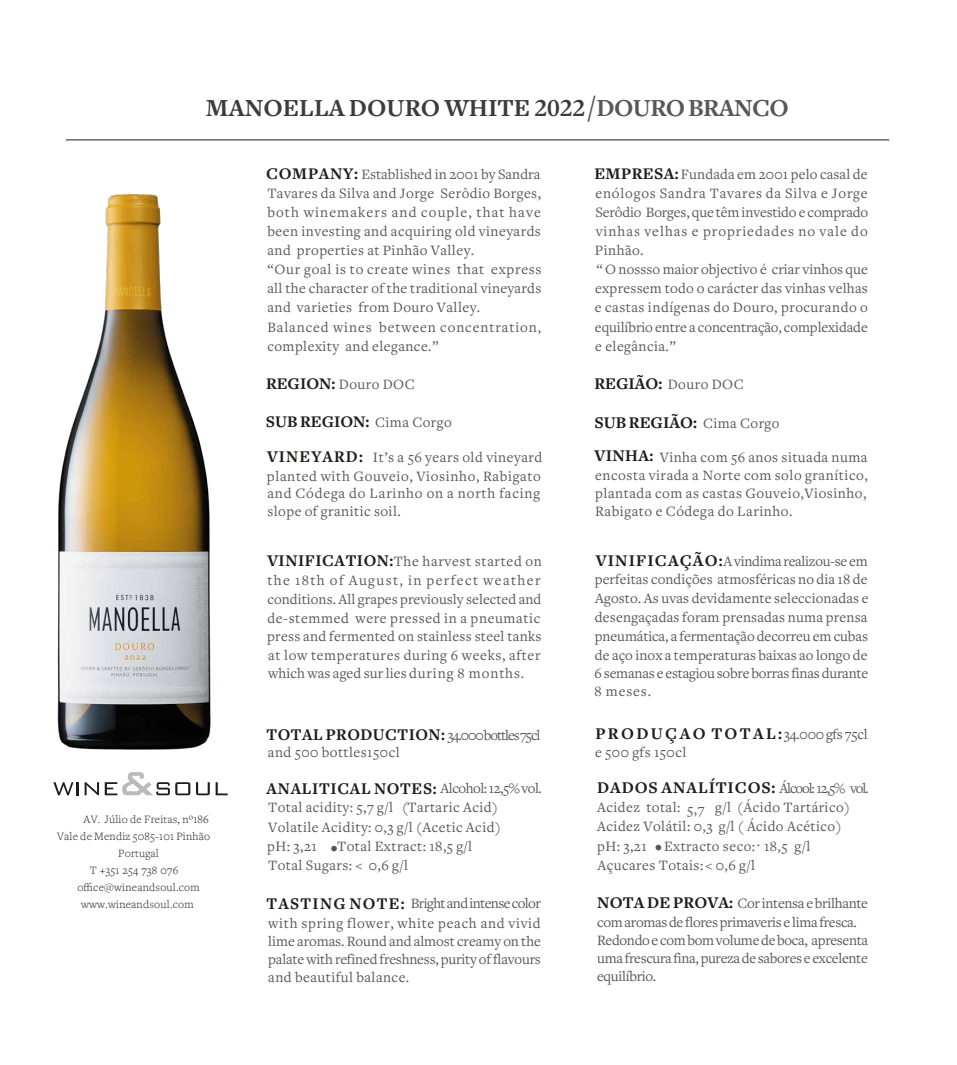
<style>
.page{position:relative;width:957px;height:1065px;background:#fff}
.page>*{position:absolute;margin:0;border:0;box-sizing:border-box;transform-origin:0 0}
.t1{font:25.43px "Freight Text Bold SC";color:#3c3c3b}
.t2{font:16.88px "Freight Text Bold SC";color:#1d1d1b}
.t3{font:16.88px "Freight Text Bold SC";letter-spacing:.05em;color:#1d1d1b}
.t4{font:16.88px "Freight Text Bold SC";letter-spacing:.135em;color:#1d1d1b}
.t5{font:14.85px/19.1px "Freight Text";letter-spacing:.03em;color:#575756;text-align:justify}
.t6{font:14.85px/18.2px "Freight Text";letter-spacing:-.02em;color:#575756}
.t7{font:14.85px/19.8px "Freight Text";letter-spacing:.05em;color:#575756}
.t8{font:14.85px/17.8px "Freight Text";letter-spacing:-.015em;color:#575756}
.t9{font:14.85px "Freight Text";letter-spacing:-.07em;color:#575756}
.t10{font:300 11.7px "Freight Text Pro";letter-spacing:.02em;color:#1d1d1b}
.t11{font:300 11.7px/17.1px "Freight Text";letter-spacing:.02em;color:#1d1d1b;text-align:right}
.s1{font-size:29.7px;color:#575756}
.s2{color:#575756}
.s3{font-family:"Freight Text Bold SC";font-size:16.88px;color:#1d1d1b}
.s4{font-family:"Freight Text";font-size:14.85px;color:#575756}
</style>
<div class="page">
<hr style="left:66px;top:139px;width:823px;height:1px;background:#1d1d1b">
<img style="left:53px;top:139px;width:331px;height:657px">
<h1 class="t1" style="left:206px;top:93px;width:584px">MANOELLA DOURO WHITE 2022<span class="s1">/</span><span class="s2">DOURO BRANCO</span></h1>
<p class="t11" style="left:57px;top:810px;width:154px">AV. Júlio de Freitas, nº186<br>Vale de Mendiz 5085-101 Pinhão</p>
<p class="t10" style="left:118px;top:845px;width:42px">Portugal</p>
<p class="t10" style="left:90px;top:862px;width:90px">T +351 254 738 076</p>
<p class="t10" style="left:77px;top:879px;width:124px">office@wineandsoul.com</p>
<p class="t10" style="left:81px;top:896px;width:114px">www.wineandsoul.com</p>
<p class="t5" style="left:266px;top:164px;width:277px;text-align:left"><span class="s3">COMPANY:</span> Established in 2001 by Sandra Tavares da Silva and Jorge Serôdio Borges, both winemakers and couple, that have been investing and acquiring old vineyards and properties at Pinhão Valley.<br>“Our goal is to create wines that express all the character of the traditional vineyards and varieties from Douro Valley.<br>Balanced wines between concentration, complexity and elegance.”</p>
<p class="t5" style="left:266px;top:374px;width:150px"><span class="s3">REGION:</span> Douro DOC</p>
<p class="t2" style="left:266px;top:412px;width:187px">SUB REGION: <span class="s4">Cima Corgo</span></p>
<p class="t5" style="left:267px;top:448px;width:276px"><span class="s3">VINEYARD:</span> It’s a 56 years old vineyard</p>
<p class="t5" style="left:594px;top:164px;width:275px;text-align:left"><span class="s3">EMPRESA:</span> Fundada em 2001 pelo casal de enólogos Sandra Tavares da Silva e Jorge Serôdio Borges, que têm investido e comprado vinhas velhas e propriedades no vale do Pinhão.<br>“ O nossso maior objectivo é criar vinhos que expressem todo o carácter das vinhas velhas e castas indígenas do Douro, procurando o equilíbrio entre a concentração, complexidade e elegância.”</p>
<p class="t5" style="left:594px;top:375px;width:151px"><span class="s3">REGIÃO:</span> Douro DOC</p>
<p class="t2" style="left:594px;top:412px;width:187px">SUB REGIÃO: <span class="s4">Cima Corgo</span></p>
<p class="t5" style="left:594px;top:448px;width:275px;line-height:18.2px"><span class="s3">VINHA:</span> Vinha com 56 anos situada numa encosta virada a Norte com solo granítico, plantada com as castas Gouveio,Viosinho, Rabigato e Códega do Larinho.</p>
<p class="t5" style="left:594px;top:552px;width:275px"><span class="s3">VINIFICAÇÃO:</span>A vindima realizou-se em perfeitas condições atmosféricas no dia 18 de Agosto. As uvas devidamente seleccionadas e desengaçadas foram prensadas numa prensa pneumática, a fermentação decorreu em cubas de aço inox a temperaturas baixas ao longo de</p>
<p class="t8" style="left:594px;top:664px;width:275px">6 semanas e estagiou sobre borras finas durante<br>8 meses.</p>
<p class="t4" style="left:595px;top:724px;width:274px">PRODUÇAO TOTAL:<span class="s4">34.000 gfs 75cl</span></p>
<p class="t3" style="left:597px;top:778px;width:273px">DADOS ANALÍTICOS: <span class="s4">Álcool:12,5% vol.</span></p>
<p class="t5" style="left:597px;top:798px;width:254px;text-align:left">Acidez total: 5,7 g/l (Ácido Tartárico)<br>Acidez Volátil: 0,3 g/l ( Ácido Acético) pH: 3,21 • Extracto seco: 18,5 g/l Açucares Totais: &lt; 0,6 g/l</p>
<p class="t5" style="left:267px;top:467px;width:275px;line-height:17.6px">planted with Gouveio, Viosinho, Rabigato and Códega do Larinho on a north facing slope of granitic soil.</p>
<p class="t5" style="left:267px;top:552px;width:276px"><span class="s3">VINIFICATION:</span>The harvest started on the 18th of August, in perfect weather conditions. All grapes previously selected and de-stemmed were pressed in a pneumatic press and fermented on stainless steel tanks at low temperatures during 6 weeks, after which was aged sur lies during 8 months.</p>
<p class="t9" style="left:266px;top:727px;width:275px"><span class="s3">TOTAL PRODUCTION:</span> 34.000 bottles 75cl</p>
<p class="t5" style="left:266px;top:779px;width:277px;text-align:left"><span class="s3">ANALITICAL NOTES:</span> Alcohol: 12,5% vol.<br>Total acidity: 5,7 g/l (Tartaric Acid)<br>Volatile Acidity: 0,3 g/l (Acetic Acid)<br>pH: 3,21 •Total Extract: 18,5 g/l<br>Total Sugars: &lt; 0,6 g/l</p>
<p class="t7" style="left:266px;top:893px;width:276px"><span class="s3">TASTING NOTE:</span> Bright and intense color with spring flower, white peach and vivid</p>
<p class="t5" style="left:268px;top:932px;width:274px;line-height:17.8px">lime aromas. Round and almost creamy on the palate with refined freshness, purity of flavours and beautiful balance.</p>
<p class="t5" style="left:268px;top:743px;width:133px">and 500 bottles150cl</p>
<p class="t5" style="left:595px;top:742px;width:93px">e 500 gfs 150cl</p>
<p class="t5" style="left:756px;top:831px;width:5px">.</p>
<p class="t6" style="left:597px;top:894px;width:272px"><span class="s3">NOTA DE PROVA:</span> Cor intensa e brilhante com aromas de flores primaveris e lima fresca.<br>Redondo e com bom volume de boca, apresenta uma frescura fina, pureza de sabores e excelente equilíbrio.</p>
</div>
